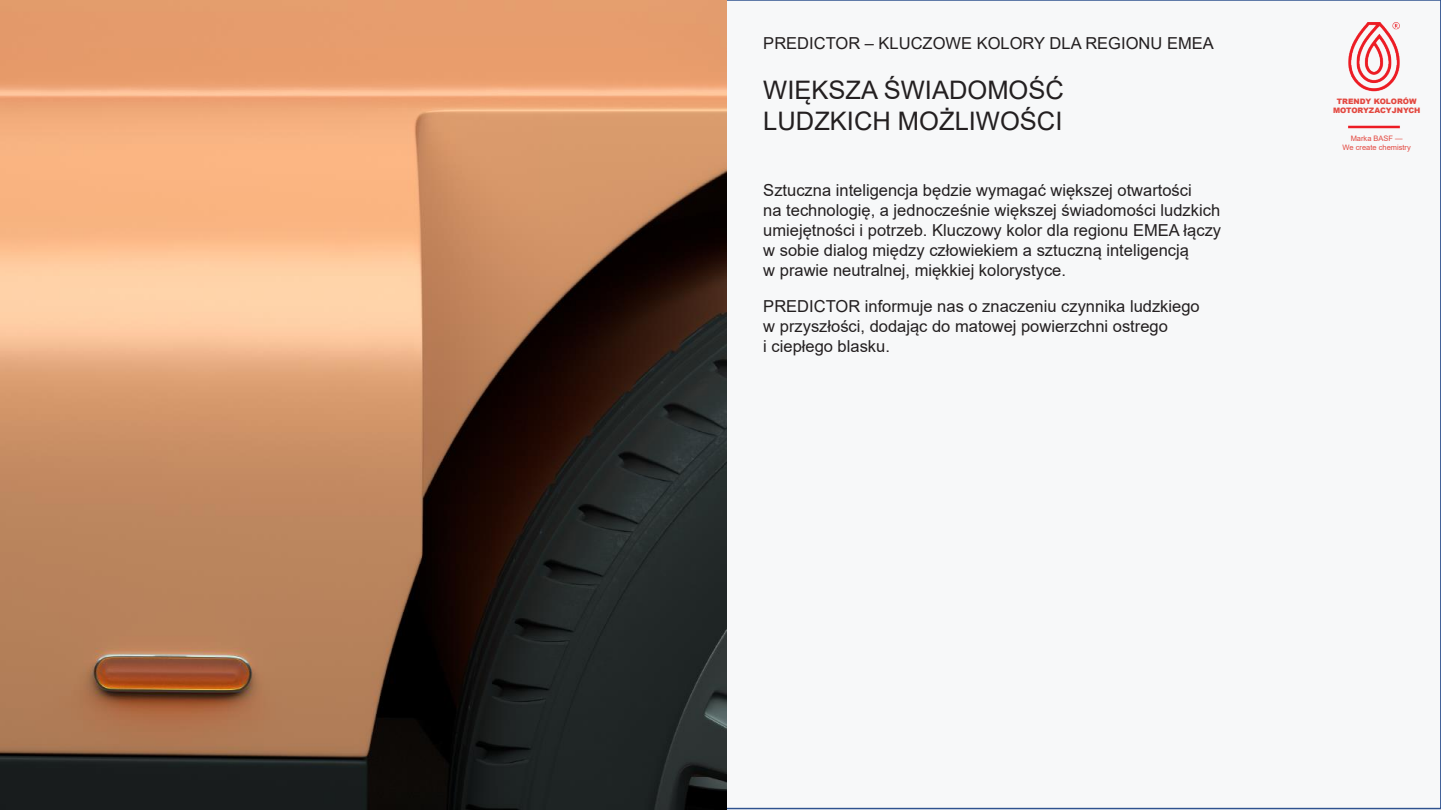
<style>
.page{position:relative;width:1441px;height:810px;background:#fff}
.page>*{position:absolute;margin:0;border:0;box-sizing:border-box;transform-origin:0 0}
.t1{font:25.5px/30.6px "Arial";color:#231f20}
.t2{font:16.5px/19.8px "Arial";color:#231f20}
.t3{font:900 7.5px/9px "Arial";color:#e34840;text-align:center}
.t4{font:7.5px/9px "Arial";color:#e34840;text-align:center}
</style>
<div class="page">
<div style="left:0;top:0;width:1440px;height:809px;background:#f7f8f9"></div>
<img style="left:1348px;top:22px;width:52px;height:107px">
<img style="left:0;top:0;width:726px;height:810px">
<p class="t2" style="left:763px;top:33px;width:452px">PREDICTOR – KLUCZOWE KOLORY DLA REGIONU EMEA</p>
<p class="t1" style="left:763px;top:75px;width:302px">WIĘKSZA ŚWIADOMOŚĆ<br>LUDZKICH MOŻLIWOŚCI</p>
<p class="t2" style="left:763px;top:181px;width:459px">Sztuczna inteligencja będzie wymagać większej otwartości<br>na technologię, a jednocześnie większej świadomości ludzkich umiejętności i potrzeb. Kluczowy kolor dla regionu EMEA łączy w sobie dialog między człowiekiem a sztuczną inteligencją<br>w prawie neutralnej, miękkiej kolorystyce.</p>
<p class="t2" style="left:763px;top:297px;width:438px">PREDICTOR informuje nas o znaczeniu czynnika ludzkiego w przyszłości, dodając do matowej powierzchni ostrego<br>i ciepłego blasku.</p>
<p class="t3" style="left:1332px;top:97px;width:89px">TRENDY KOLORÓW<br>MOTORYZACYJNYCH</p>
<p class="t4" style="left:1342px;top:134px;width:70px">Marka BASF —<br>We create chemistry</p>
</div>
